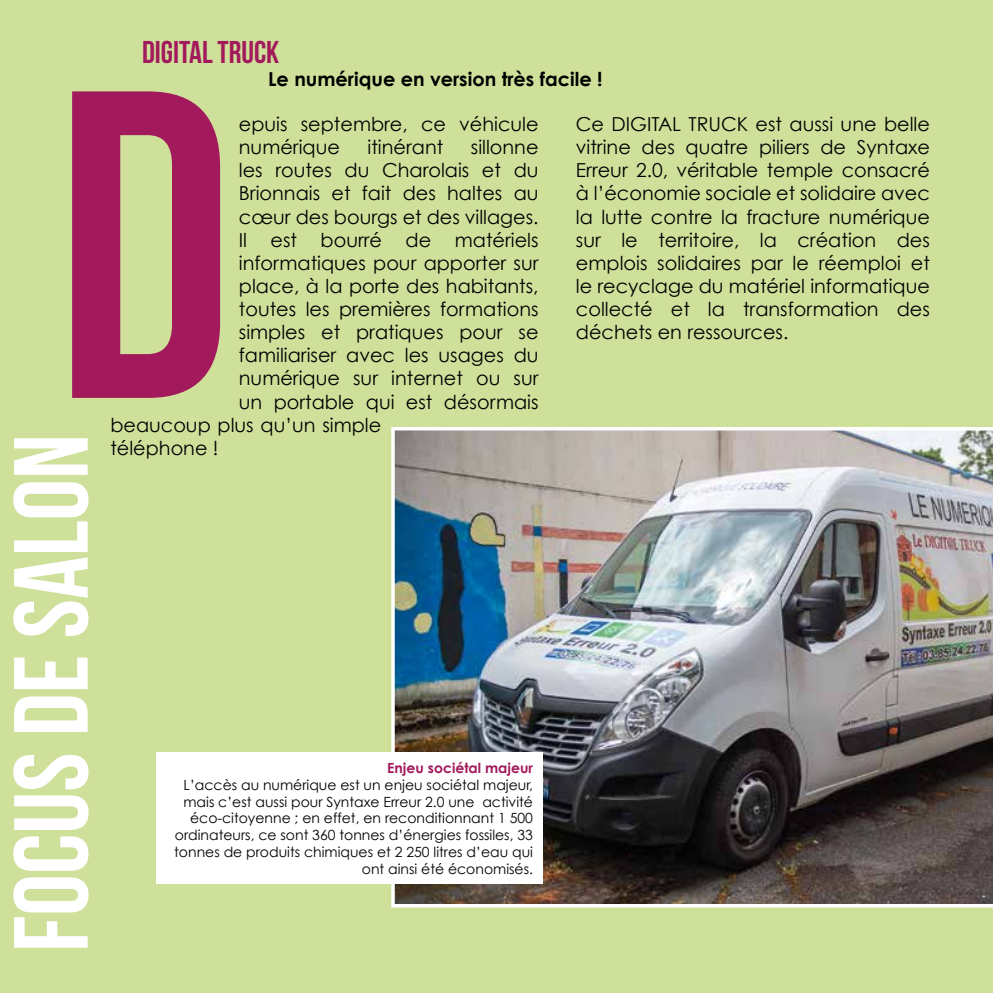
<style>
.page{position:relative;width:993px;height:993px;background:#fff}
.page>*{position:absolute;margin:0;border:0;box-sizing:border-box;transform-origin:0 0}
.t1{font:437.5px "Bebas Neue";color:#a21a5b}
.t2{font:105px "Bebas Neue";color:#fff}
.t3{font:31.5px "Bebas Neue";color:#a21a5b}
.t4{font:19.25px/23.1px "Century Gothic";color:#000;text-align:justify}
.t5{font:700 19.25px "Century Gothic";color:#000}
.t6{font:14px/16.8px "Century Gothic";color:#000;text-align:right}
.t7{font:700 14px "Century Gothic";color:#a21a5b}
</style>
<div class="page">
<div style="left:0;top:0;width:992px;height:992px;background:#cfe09b"></div>
<img style="left:391px;top:427px;width:601px;height:480px">
<div style="left:157px;top:752px;width:385px;height:131px;background:#fff"></div>
<h3 class="t3" style="left:142px;top:35px;width:139px">DIGITAL TRUCK</h3>
<p class="t5" style="left:268px;top:67px;width:336px">Le numérique en version très facile !</p>
<p class="t4" style="left:239px;top:112px;width:301px">epuis septembre, ce véhicule numérique</p>
<h1 class="t1" style="left:55px;top:6px;width:180px">D</h1>
<p class="t4" style="left:575px;top:112px;width:355px">Ce DIGITAL TRUCK est aussi une belle vitrine des quatre piliers de Syntaxe Erreur 2.0, véritable temple consacré à l’économie sociale et solidaire avec la lutte contre la fracture numérique sur le territoire, la création des emplois solidaires par le réemploi et le recyclage du matériel informatique collecté et la transformation des</p>
<p class="t4" style="left:367px;top:135px;width:77px">itinérant</p>
<p class="t4" style="left:470px;top:135px;width:69px">sillonne</p>
<p class="t4" style="left:239px;top:158px;width:301px">les routes du Charolais et du</p>
<p class="t4" style="left:239px;top:182px;width:301px">Brionnais et fait des haltes au</p>
<p class="t4" style="left:239px;top:205px;width:301px">cœur des bourgs et des villages.</p>
<p class="t4" style="left:239px;top:228px;width:301px">Il est bourré de matériels</p>
<p class="t4" style="left:239px;top:251px;width:301px">informatiques pour apporter sur</p>
<p class="t4" style="left:239px;top:274px;width:301px">place, à la porte des habitants,</p>
<p class="t4" style="left:239px;top:297px;width:301px">toutes les premières formations</p>
<p class="t4" style="left:239px;top:320px;width:301px">simples et pratiques pour se</p>
<p class="t4" style="left:239px;top:343px;width:301px">familiariser avec les usages du</p>
<p class="t4" style="left:239px;top:366px;width:301px">numérique sur internet ou sur</p>
<p class="t4" style="left:239px;top:389px;width:301px">un portable qui est désormais</p>
<p class="t4" style="left:110px;top:413px;width:272px">beaucoup plus qu’un simple</p>
<p class="t4" style="left:110px;top:436px;width:110px">téléphone !</p>
<p class="t4" style="left:575px;top:320px;width:214px">déchets en ressources.</p>
<h2 class="t2" style="left:-6px;top:951px;width:519px;rotate:-90deg">FOCUS DE SALON</h2>
<p class="t7" style="left:387px;top:758px;width:147px">Enjeu sociétal majeur</p>
<p class="t6" style="left:174px;top:775px;width:360px">L’accès au numérique est un enjeu sociétal majeur, mais c’est aussi pour Syntaxe Erreur 2.0 une activité éco-citoyenne ; en effet, en reconditionnant 1 500 ordinateurs, ce sont 360 tonnes d’énergies fossiles, 33 tonnes de produits chimiques et 2 250 litres d’eau qui ont ainsi été économisés.</p>
</div>
